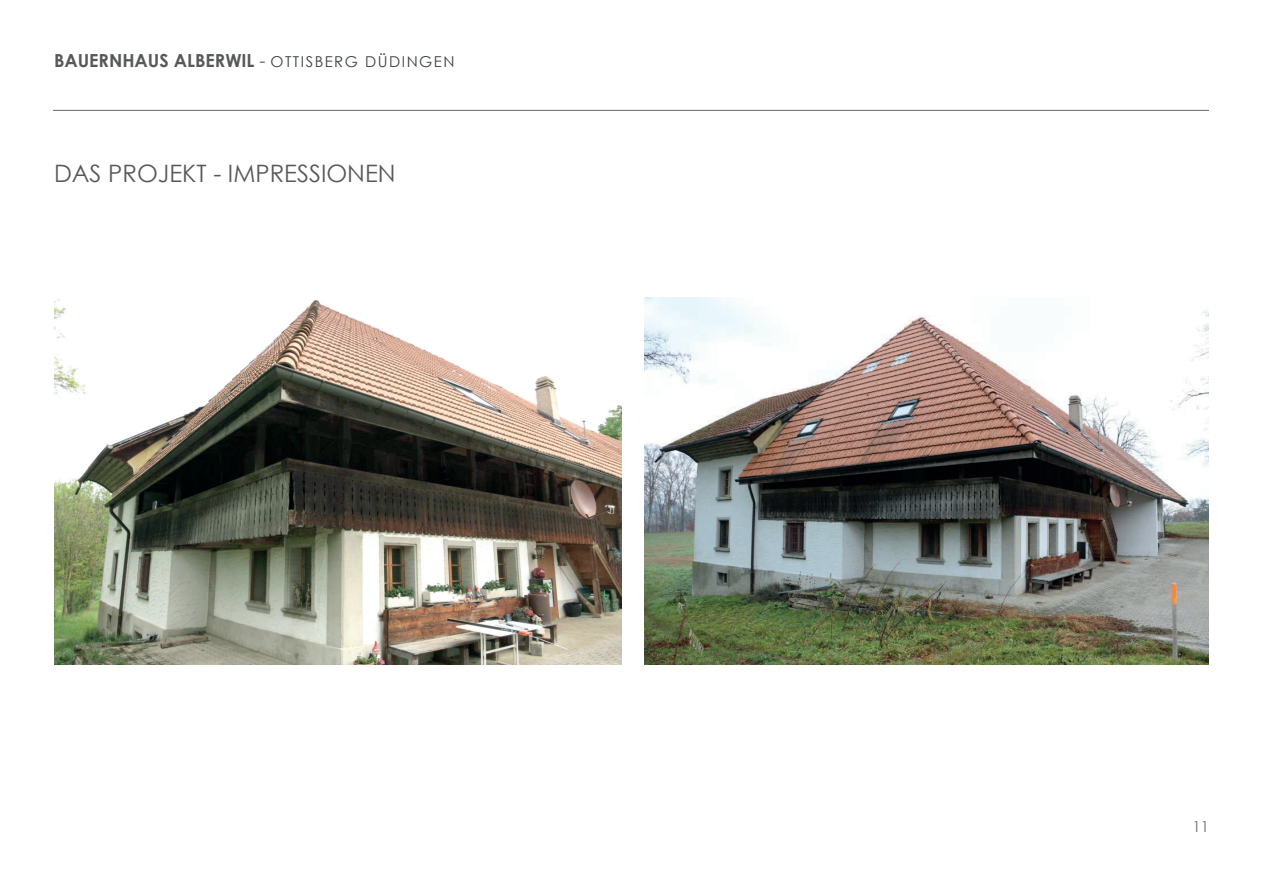
<style>
.page{position:relative;width:1263px;height:893px;background:#fff}
.page>*{position:absolute;margin:0;border:0;box-sizing:border-box;transform-origin:0 0}
.t1{font:24px "Century Gothic";color:#57585a}
.t2{font:700 18px "Century Gothic";color:#57585a}
.t3{font:15px "Century Gothic";color:#6c6d70}
.s1{font-weight:400}
.s2{font-weight:400;font-size:15px;color:#3e4048}
</style>
<div class="page">
<hr style="left:53px;top:110px;width:1156px;height:1px;background:#3e4048">
<img style="left:54px;top:298px;width:568px;height:367px">
<img style="left:644px;top:298px;width:565px;height:367px">
<p class="t2" style="left:54px;top:47px;width:402px">BAUERNHAUS ALBERWIL <span class="s1">-</span> <span class="s2">OTTISBERG DÜDINGEN</span></p>
<h1 class="t1" style="left:54px;top:156px;width:343px">DAS PROJEKT - IMPRESSIONEN</h1>
<p class="t3" style="left:1192px;top:816px;width:18px">11</p>
</div>
